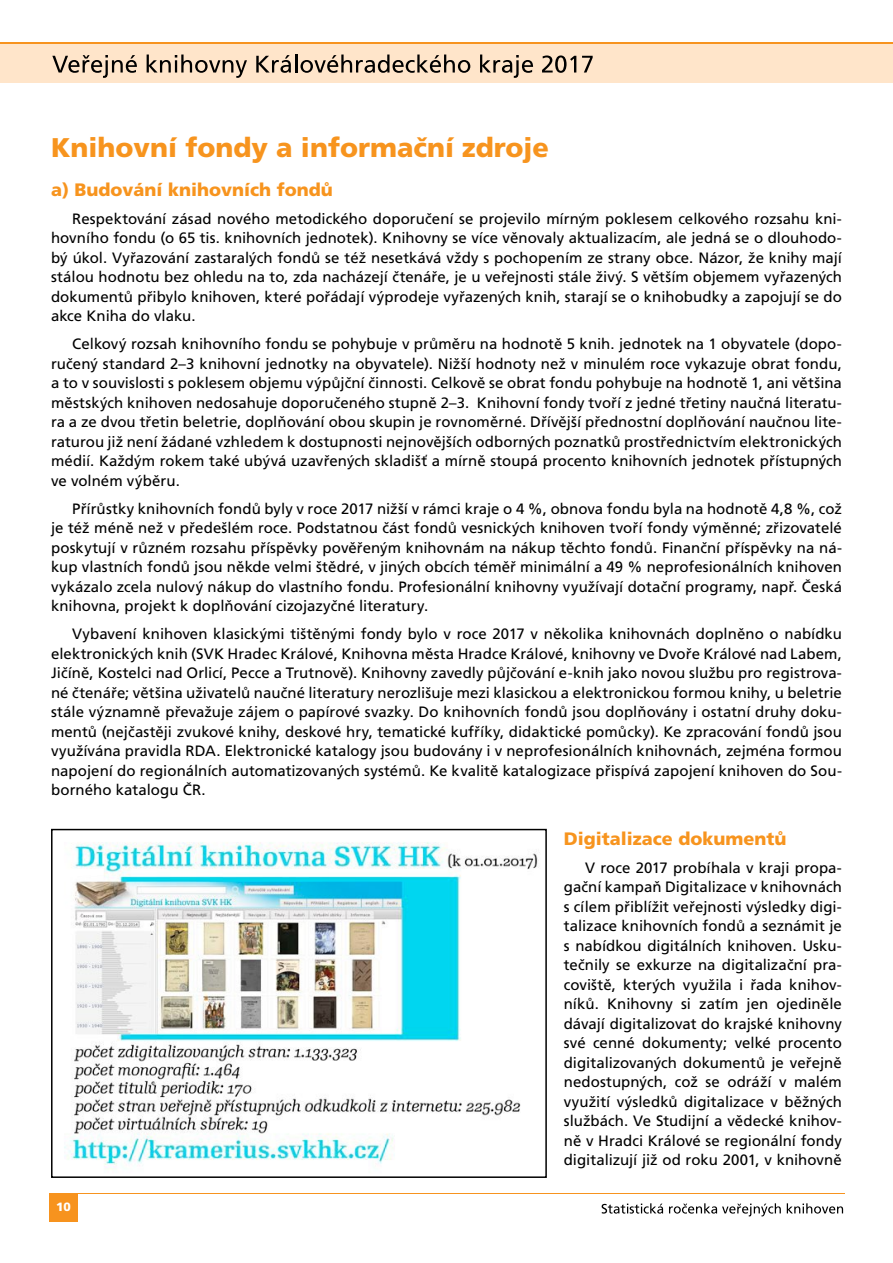
<style>
.page{position:relative;width:893px;height:1263px;background:#fff}
.page>*{position:absolute;margin:0;border:0;box-sizing:border-box;transform-origin:0 0}
.t1{font:900 27px "Frutiger CE";color:#f7941e}
.t2{font:900 18px "Frutiger CE";color:#f7941e}
.t3{font:15px/19.5px "Frutiger CE";color:#000;text-align:justify}
.t4{font:900 12px "Frutiger CE";color:#fff}
</style>
<div class="page">
<div style="left:49px;top:1193px;width:28px;height:28px;background:#f7931e"></div>
<hr style="left:49px;top:1193px;width:795px;height:1px;background:#f7931e">
<svg style="left:602px;top:1203px;width:61px;height:10px"></svg>
<svg style="left:669px;top:1203px;width:112px;height:13px"></svg>
<svg style="left:787px;top:1203px;width:56px;height:10px"></svg>
<hr style="left:0;top:43px;width:893px;height:2px;background:#f7931e">
<div style="left:0;top:45px;width:893px;height:38px;background:#ffe5ca"></div>
<svg style="left:52px;top:55px;width:85px;height:23px"></svg>
<svg style="left:147px;top:55px;width:100px;height:23px"></svg>
<svg style="left:256px;top:55px;width:214px;height:18px"></svg>
<svg style="left:480px;top:55px;width:53px;height:23px"></svg>
<svg style="left:542px;top:55px;width:34px;height:18px"></svg>
<svg style="left:582px;top:56px;width:11px;height:17px"></svg>
<img style="left:64px;top:842px;width:475px;height:328px">
<div style="left:51px;top:829px;width:496px;height:349px;border:2px solid #000"></div>
<h1 class="t1" style="left:51px;top:132px;width:499px">Knihovní fondy a informační zdroje</h1>
<p class="t2" style="left:51px;top:179px;width:283px">a) Budování knihovních fondů</p>
<p class="t3" style="left:51px;top:209px;width:792px;text-indent:21px">Respektování zásad nového metodického doporučení se projevilo mírným poklesem celkového rozsahu kni&shy;hovního fondu (o 65 tis. knihovních jednotek). Knihovny se více věnovaly aktualizacím, ale jedná se o dlouhodo&shy;bý úkol. Vyřazování zastaralých fondů se též nesetkává vždy s pochopením ze strany obce. Názor, že knihy mají stálou hodnotu bez ohledu na to, zda nacházejí čtenáře, je u veřejnosti stále živý. S větším objemem vyřazených dokumentů přibylo knihoven, které pořádají výprodeje vyřazených knih, starají se o knihobudky a zapojují se do akce Kniha do vlaku.</p>
<p class="t3" style="left:51px;top:334px;width:792px;text-indent:21px">Celkový rozsah knihovního fondu se pohybuje v průměru na hodnotě 5 knih. jednotek na 1 obyvatele (dopo&shy;ručený standard 2–3 knihovní jednotky na obyvatele). Nižší hodnoty než v minulém roce vykazuje obrat fondu, a to v souvislosti s poklesem objemu výpůjční činnosti. Celkově se obrat fondu pohybuje na hodnotě 1, ani většina městských knihoven nedosahuje doporučeného stupně 2–3. Knihovní fondy tvoří z jedné třetiny naučná literatu&shy;ra a ze dvou třetin beletrie, doplňování obou skupin je rovnoměrné. Dřívější přednostní doplňování naučnou lite&shy;raturou již není žádané vzhledem k dostupnosti nejnovějších odborných poznatků prostřednictvím elektronických médií. Každým rokem také ubývá uzavřených skladišť a mírně stoupá procento knihovních jednotek přístupných ve volném výběru.</p>
<p class="t3" style="left:51px;top:499px;width:792px;text-indent:21px">Přírůstky knihovních fondů byly v roce 2017 nižší v rámci kraje o 4 %, obnova fondu byla na hodnotě 4,8 %, což je též méně než v předešlém roce. Podstatnou část fondů vesnických knihoven tvoří fondy výměnné; zřizovatelé poskytují v různém rozsahu příspěvky pověřeným knihovnám na nákup těchto fondů. Finanční příspěvky na ná&shy;kup vlastních fondů jsou někde velmi štědré, v jiných obcích téměř minimální a 49 % neprofesionálních knihoven vykázalo zcela nulový nákup do vlastního fondu. Profesionální knihovny využívají dotační programy, např. Česká knihovna, projekt k doplňování cizojazyčné literatury.</p>
<p class="t3" style="left:51px;top:624px;width:792px;text-indent:21px">Vybavení knihoven klasickými tištěnými fondy bylo v roce 2017 v několika knihovnách doplněno o nabídku elektronických knih (SVK Hradec Králové, Knihovna města Hradce Králové, knihovny ve Dvoře Králové nad Labem, Jičíně, Kostelci nad Orlicí, Pecce a Trutnově). Knihovny zavedly půjčování e-knih jako novou službu pro registrova&shy;né čtenáře; většina uživatelů naučné literatury nerozlišuje mezi klasickou a elektronickou formou knihy, u beletrie stále významně převažuje zájem o papírové svazky. Do knihovních fondů jsou doplňovány i ostatní druhy doku&shy;mentů (nejčastěji zvukové knihy, deskové hry, tematické kufříky, didaktické pomůcky). Ke zpracování fondů jsou využívána pravidla RDA. Elektronické katalogy jsou budovány i v neprofesionálních knihovnách, zejména formou napojení do regionálních automatizovaných systémů. Ke kvalitě katalogizace přispívá zapojení knihoven do Sou&shy;borného katalogu ČR.</p>
<p class="t2" style="left:564px;top:828px;width:224px">Digitalizace dokumentů</p>
<p class="t3" style="left:564px;top:858px;width:280px;text-indent:21px">V roce 2017 probíhala v kraji propa&shy;gační kampaň Digitalizace v knihovnách s cílem přiblížit veřejnosti výsledky digi&shy;talizace knihovních fondů a seznámit je s nabídkou digitálních knihoven. Usku&shy;tečnily se exkurze na digitalizační pra&shy;coviště, kterých využila i řada knihov&shy;níků. Knihovny si zatím jen ojediněle dávají digitalizovat do krajské knihovny své cenné dokumenty; velké procento digitalizovaných dokumentů je veřejně nedostupných, což se odráží v malém využití výsledků digitalizace v běžných službách. Ve Studijní a vědecké knihov&shy;ně v Hradci Králové se regionální fondy digitalizují již od roku 2001, v knihovně</p>
<p class="t4" style="left:56px;top:1200px;width:16px">10</p>
</div>
